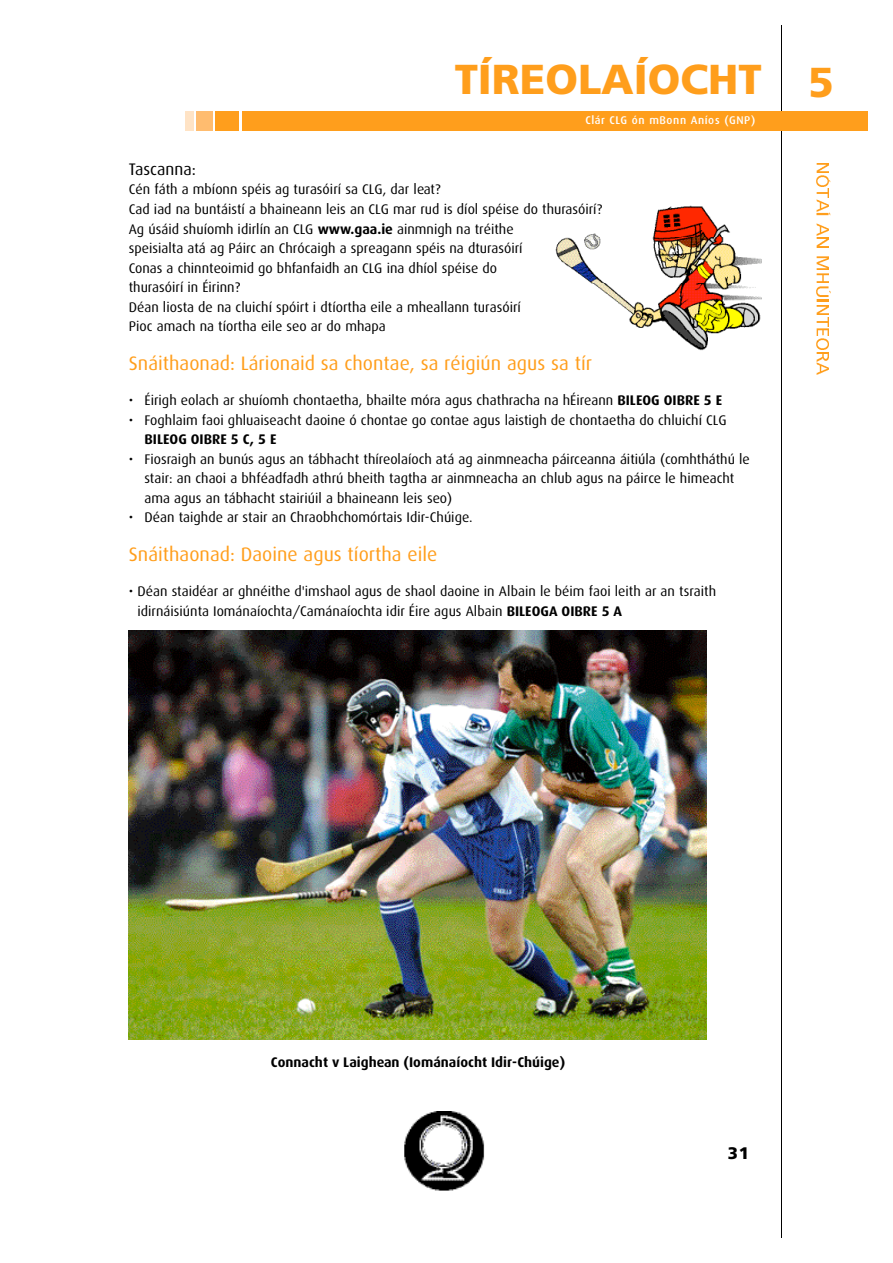
<style>
.page{position:relative;width:893px;height:1263px;background:#fff}
.page>*{position:absolute;margin:0;border:0;box-sizing:border-box;transform-origin:0 0}
.t1{font:900 41.85px "Frutiger CE";color:#ff9e1c}
.t2{font:19.5px "Dax";color:#ff9e1c}
.t3{font:16.8px "Dax";color:#000}
.t4{font:900 16.8px "Frutiger CE";color:#000}
.t5{font:13.95px/19.5px "Dax";color:#000}
.t6{font:700 13.95px "Dax";color:#000}
.t7{font:500 11.1px "Dax";letter-spacing:.055em;color:#fff}
.s1{font-weight:700}
</style>
<div class="page">
<hr style="left:780px;top:25px;width:1px;height:1213px;background:#000">
<div style="left:242px;top:111px;width:625px;height:19px;background:#ff9e1c"></div>
<div style="left:215px;top:111px;width:24px;height:19px;background:#ff9e1c"></div>
<div style="left:196px;top:111px;width:16px;height:19px;background:#ffbc6f"></div>
<div style="left:185px;top:111px;width:8px;height:19px;background:#ffe3c5"></div>
<img style="left:816px;top:163px;width:12px;height:10px">
<img style="left:816px;top:176px;width:14px;height:11px">
<img style="left:816px;top:189px;width:12px;height:22px">
<img style="left:816px;top:213px;width:14px;height:3px">
<img style="left:816px;top:223px;width:12px;height:13px">
<img style="left:816px;top:238px;width:12px;height:9px">
<img style="left:816px;top:257px;width:12px;height:13px">
<img style="left:816px;top:274px;width:12px;height:9px">
<img style="left:816px;top:287px;width:14px;height:9px">
<svg style="left:816px;top:300px;width:12px;height:1px"></svg>
<img style="left:816px;top:305px;width:12px;height:10px">
<img style="left:816px;top:317px;width:12px;height:9px">
<img style="left:816px;top:329px;width:12px;height:7px">
<img style="left:816px;top:338px;width:12px;height:12px">
<img style="left:816px;top:353px;width:12px;height:8px">
<img style="left:816px;top:363px;width:12px;height:12px">
<img style="left:129px;top:631px;width:578px;height:409px">
<img style="left:404px;top:1111px;width:81px;height:80px">
<img style="left:555px;top:205px;width:206px;height:146px">
<h1 class="t1" style="left:454px;top:62px;width:308px">TÍREOLAÍOCHT</h1>
<p class="t7" style="left:585px;top:116px;width:171px">Clár CLG ón mBonn Aníos (GNP)</p>
<p class="t3" style="left:129px;top:162px;width:69px">Tascanna:</p>
<p class="t5" style="left:129px;top:181px;width:475px">Cén fáth a mbíonn spéis ag turasóirí sa CLG, dar leat?<br>Cad iad na buntáistí a bhaineann leis an CLG mar rud is díol spéise do thurasóirí?<br>Ag úsáid shuíomh idirlín an CLG <span class="s1">www.gaa.ie</span> ainmnigh na tréithe<br>speisialta atá ag Páirc an Chrócaigh a spreagann spéis na dturasóirí<br>Conas a chinnteoimid go bhfanfaidh an CLG ina dhíol spéise do<br>thurasóirí in Éirinn?<br>Déan liosta de na cluichí spóirt i dtíortha eile a mheallann turasóirí<br>Pioc amach na tíortha eile seo ar do mhapa</p>
<h2 class="t2" style="left:129px;top:355px;width:465px">Snáithaonad: Lárionaid sa chontae, sa réigiún agus sa tír</h2>
<p class="t5" style="left:129px;top:391px;width:594px">• Éirigh eolach ar shuíomh chontaetha, bhailte móra agus chathracha na hÉireann <span class="s1">BILEOG OIBRE 5 E</span></p>
<p class="t5" style="left:129px;top:411px;width:599px">• Foghlaim faoi ghluaiseacht daoine ó chontae go contae agus laistigh de chontaetha do chluichí CLG</p>
<p class="t6" style="left:144px;top:433px;width:133px">BILEOG OIBRE 5 C, 5 E</p>
<p class="t5" style="left:144px;top:450px;width:606px;text-indent:-16px">• Fiosraigh an bunús agus an tábhacht thíreolaíoch atá ag ainmneacha páirceanna áitiúla (comhtháthú le stair: an chaoi a bhféadfadh athrú bheith tagtha ar ainmneacha an chlub agus na páirce le himeacht ama agus an tábhacht stairiúil a bhaineann leis seo)</p>
<p class="t5" style="left:129px;top:508px;width:345px">• Déan taighde ar stair an Chraobhchomórtais Idir-Chúige.</p>
<h2 class="t2" style="left:129px;top:546px;width:310px">Snáithaonad: Daoine agus tíortha eile</h2>
<p class="t5" style="left:137px;top:582px;width:580px;text-indent:-9px">• Déan staidéar ar ghnéithe d'imshaol agus de shaol daoine in Albain le béim faoi leith ar an tsraith idirnáisiúnta Iománaíochta/Camánaíochta idir Éire agus Albain <span class="s1">BILEOGA OIBRE 5 A</span></p>
<h1 class="t1" style="left:808px;top:65px;width:27px">5</h1>
<p class="t6" style="left:271px;top:1057px;width:296px">Connacht v Laighean (Iománaíocht Idir-Chúige)</p>
<p class="t4" style="left:727px;top:1146px;width:23px">3 1</p>
</div>
